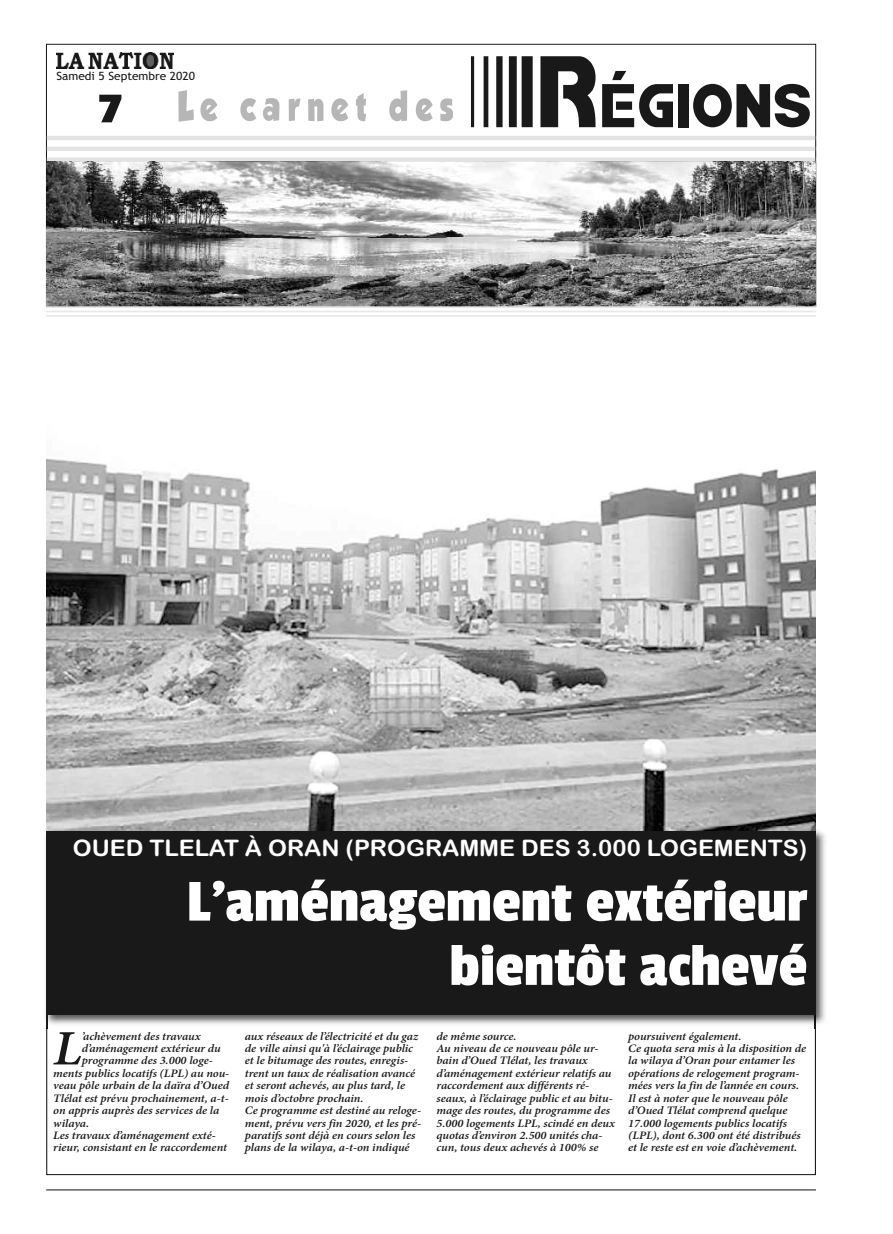
<style>
.page{position:relative;width:893px;height:1234px;background:#fff}
.page>*{position:absolute;margin:0;border:0;box-sizing:border-box;transform-origin:0 0}
.t1{font:67.35px "Bamf";color:#191919;scale:.89 1}
.t2{font:62.1px/64.2px "Passion One";color:#fff;text-align:right;scale:1.05 1}
.t3{font:italic 600 49.5px "Minion Pro";color:#191919;scale:1.07 1}
.t4{font:44.55px "Passion One";color:#191919;scale:1.26 1}
.t5{font:22.8px "Arial Rounded MT Bold";color:#fff;scale:1.05 1}
.t6{font:italic 600 11.4px/12.5px "Minion Pro";letter-spacing:-.005em;color:#191919;scale:1.07 1}
.t7{font:11.4px "Trebuchet MS";color:#191919;scale:1.05 1}
.s1{font-size:110.85px}
</style>
<div class="page">
<img style="left:47px;top:458px;width:769px;height:368px">
<img style="left:45px;top:826px;width:781px;height:202px">
<img style="left:46px;top:826px;width:2px;height:202px">
<div style="left:46px;top:831px;width:770px;height:183px;background:#191919"></div>
<img style="left:46px;top:161px;width:770px;height:145px">
<img style="left:56px;top:53px;width:117px;height:16px">
<svg style="left:178px;top:90px;width:229px;height:32px"></svg>
<hr style="left:47px;top:157px;width:768px;height:4px;background:#e3e3e3">
<hr style="left:47px;top:136px;width:768px;height:4px;background:#e3e3e3">
<hr style="left:47px;top:147px;width:768px;height:4px;background:#e3e3e3">
<hr style="left:46px;top:306px;width:770px;height:2px;background:#e8e8e8">
<hr style="left:46px;top:310px;width:770px;height:2px;background:#e8e8e8">
<hr style="left:46px;top:315px;width:770px;height:2px;background:#e8e8e8">
<hr style="left:46px;top:1188px;width:770px;height:2px;background:#191919">
<p class="t7" style="left:56px;top:69px;width:133px">Samedi 5 Septembre 2020</p>
<h3 class="t4" style="left:99px;top:85px;width:20px">7</h3>
<h1 class="t1" style="left:467px;top:71px;width:389px"><span class="s1">R</span>ÉGIONS</h1>
<h3 class="t5" style="left:73px;top:835px;width:701px">OUED TLELAT À ORAN (PROGRAMME DES 3.000 LOGEMENTS)</h3>
<h2 class="t2" style="left:186px;top:868px;width:593px">L’aménagement extérieur bientôt achevé</h2>
<h3 class="t3" style="left:53px;top:1029px;width:28px">L</h3>
<p class="t6" style="left:82px;top:1030px;width:113px">’achèvement des travaux</p>
<p class="t6" style="left:82px;top:1042px;width:131px">d’aménagement extérieur du</p>
<p class="t6" style="left:82px;top:1055px;width:124px">programme des 3.000 loge-</p>
<p class="t6" style="left:53px;top:1067px;width:166px">ments publics locatifs (LPL) au nou-</p>
<p class="t6" style="left:53px;top:1080px;width:166px">veau pôle urbain de la daïra d’Oued</p>
<p class="t6" style="left:53px;top:1092px;width:166px">Tlélat est prévu prochainement, a-t-</p>
<p class="t6" style="left:53px;top:1104px;width:157px">on appris auprès des services de la</p>
<p class="t6" style="left:53px;top:1117px;width:35px">wilaya.</p>
<p class="t6" style="left:53px;top:1129px;width:153px">Les travaux d’aménagement exté-</p>
<p class="t6" style="left:53px;top:1142px;width:164px">rieur, consistant en le raccordement</p>
<p class="t6" style="left:245px;top:1030px;width:166px">aux réseaux de l’électricité et du gaz de ville ainsi qu'à l’éclairage public et le bitumage des routes, enregis&shy;trent un taux de réalisation avancé et seront achevés, au plus tard, le mois d’octobre prochain.<br>Ce programme est destiné au reloge&shy;ment, prévu vers fin 2020, et les pré&shy;paratifs sont déjà en cours selon les plans de la wilaya, a-t-on indiqué</p>
<p class="t6" style="left:436px;top:1030px;width:168px">de même source.<br>Au niveau de ce nouveau pôle ur&shy;bain d’Oued Tlélat, les travaux d’aménagement extérieur relatifs au raccordement aux différents ré&shy;seaux, à l’éclairage public et au bitu&shy;mage des routes, du programme des<br>5.000 logements LPL, scindé en deux quotas d’environ 2.500 unités cha&shy;cun, tous deux achevés à 100% se</p>
<p class="t6" style="left:628px;top:1030px;width:168px">poursuivent également.<br>Ce quota sera mis à la disposition de la wilaya d’Oran pour entamer les opérations de relogement program&shy;mées vers la fin de l’année en cours.<br>Il est à noter que le nouveau pôle d’Oued Tlélat comprend quelque 17.000 logements publics locatifs (LPL), dont 6.300 ont été distribués et le reste est en voie d’achèvement.</p>
</div>
